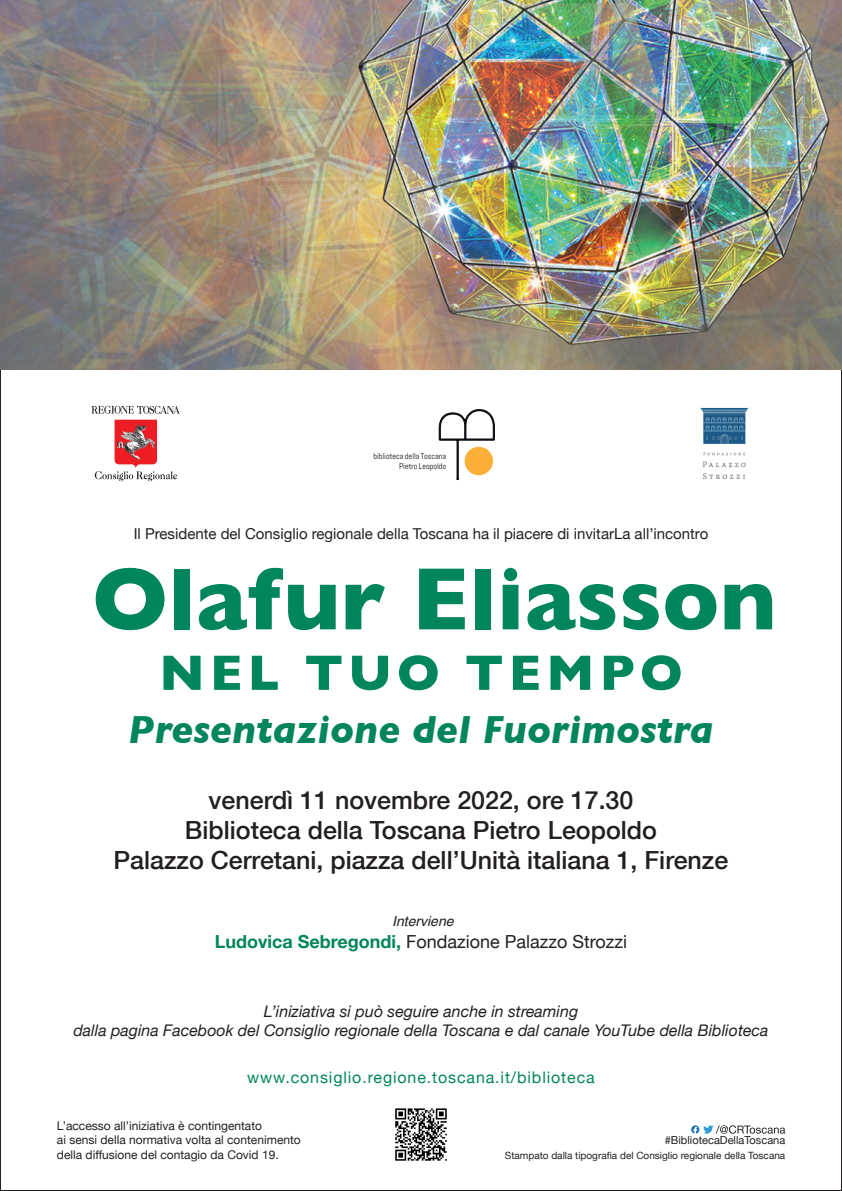
<style>
.page{position:relative;width:842px;height:1191px;background:#fff}
.page>*{position:absolute;margin:0;border:0;box-sizing:border-box;transform-origin:0 0}
.t1{font:700 89.6px "Gill Sans";color:#00855c}
.t2{font:700 50.4px "Gill Sans";letter-spacing:.1em;color:#00855c}
.t3{font:italic 700 40px "Gill Sans";color:#00855c}
.t4{font:500 25px/30px "Helvetica Neue";color:#231f20;text-align:center}
.t5{font:18px "Helvetica Neue";color:#231f20}
.t6{font:italic 16px/19.2px "Helvetica Neue";color:#231f20;text-align:center}
.t7{font:16px "Helvetica Neue";letter-spacing:.055em;color:#00855c}
.t8{font:15px "Helvetica Neue";color:#231f20}
.t9{font:italic 14px "Helvetica";color:#231f20}
.t10{font:12px/14.4px "Helvetica Neue";color:#231f20}
.t11{font:11px "Helvetica Neue";color:#231f20}
.t12{font:10px "Helvetica Neue";color:#231f20}
.t13{font:8.2px/9.9px "Abel";color:#0e0a11;text-align:right}
.s1{font-weight:700;color:#00855c}
</style>
<div class="page">
<img style="left:0;top:0;width:842px;height:369px">
<svg style="left:95px;top:420px;width:82px;height:61px"></svg>
<svg style="left:92px;top:406px;width:88px;height:8px"></svg>
<svg style="left:439px;top:409px;width:56px;height:71px"></svg>
<div style="left:465px;top:447px;width:28px;height:28px;background:#fbaf36;border-radius:50%"></div>
<img style="left:700px;top:407px;width:49px;height:72px">
<img style="left:395px;top:1108px;width:52px;height:53px">
<svg style="left:691px;top:1125px;width:94px;height:8px"></svg>
<p class="t13" style="left:373px;top:451px;width:74px">biblioteca della Toscana<br>Pietro Leopoldo</p>
<p class="t8" style="left:134px;top:525px;width:576px">Il Presidente del Consiglio regionale della Toscana ha il piacere di invitarLa all’incontro</p>
<h1 class="t1" style="left:92px;top:546px;width:686px">Olafur Eliasson</h1>
<h2 class="t2" style="left:159px;top:643px;width:514px">Nel tuo tempo</h2>
<h3 class="t3" style="left:128px;top:706px;width:587px">Presentazione del Fuorimostra</h3>
<h3 class="t4" style="left:114px;top:784px;width:616px">venerdì 11 novembre 2022, ore 17.30<br>Biblioteca della Toscana Pietro Leopoldo<br>Palazzo Cerretani, piazza dell’Unità italiana 1, Firenze</h3>
<p class="t9" style="left:392px;top:910px;width:63px">Interviene</p>
<p class="t5" style="left:215px;top:931px;width:414px"><span class="s1">Ludovica Sebregondi,</span> Fondazione Palazzo Strozzi</p>
<p class="t6" style="left:73px;top:1001px;width:696px">L’iniziativa si può seguire anche in streaming<br>dalla pagina Facebook del Consiglio regionale della Toscana e dal canale YouTube della Biblioteca</p>
<p class="t7" style="left:247px;top:1067px;width:349px">www.consiglio.regione.toscana.it/biblioteca</p>
<p class="t10" style="left:57px;top:1118px;width:245px">L’accesso all’iniziativa è contingentato<br>ai sensi della normativa volta al contenimento della diffusione del contagio da Covid 19.</p>
<p class="t11" style="left:665px;top:1133px;width:122px">#BibliotecaDellaToscana</p>
<p class="t12" style="left:505px;top:1149px;width:282px">Stampato dalla tipografia del Consiglio regionale della Toscana</p>
</div>
